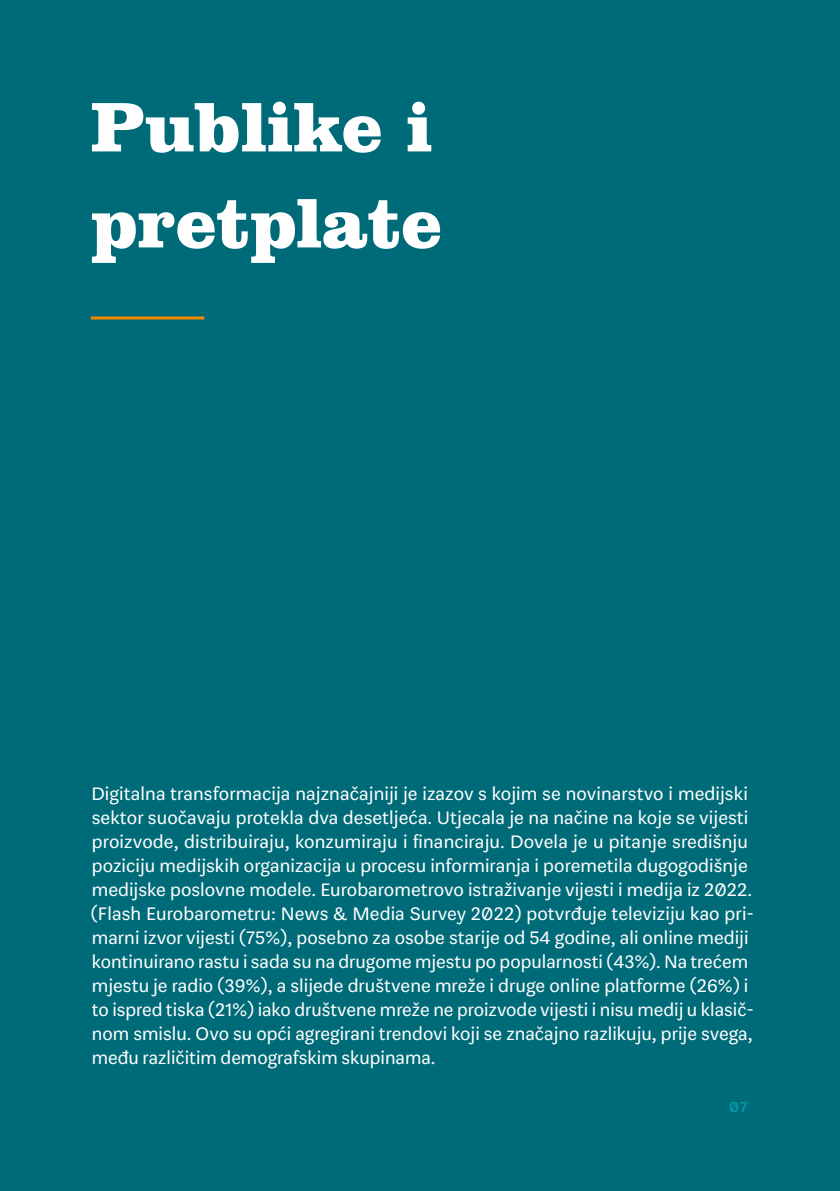
<style>
.page{position:relative;width:840px;height:1191px;background:#fff}
.page>*{position:absolute;margin:0;border:0;box-sizing:border-box;transform-origin:0 0}
.t1{font:900 72px/96px "Clarendon BT";color:#fff}
.t2{font:20px/24px "Mote";color:#fff}
.t3{font:500 16px "Mote";color:#00a0b0}
</style>
<div class="page">
<div style="left:0;top:0;width:839px;height:1191px;background:#006b78"></div>
<hr style="left:91px;top:316px;width:113px;height:3px;background:#f58700">
<h1 class="t1" style="left:91px;top:77px;width:352px">Publike i pretplate</h1>
<p class="t2" style="left:91px;top:781px;width:664px">Digitalna transformacija najznačajniji je izazov s kojim se novinarstvo i medijski sektor suočavaju protekla dva desetljeća. Utjecala je na načine na koje se vijesti proizvode, distribuiraju, konzumiraju i financiraju. Dovela je u pitanje središnju poziciju medijskih organizacija u procesu informiranja i poremetila dugogodišnje medijske poslovne modele. Eurobarometrovo istraživanje vijesti i medija iz 2022. (Flash Eurobarometru: News &amp; Media Survey 2022) potvrđuje televiziju kao pri&shy;marni izvor vijesti (75%), posebno za osobe starije od 54 godine, ali online mediji kontinuirano rastu i sada su na drugome mjestu po popularnosti (43%). Na trećem mjestu je radio (39%), a slijede društvene mreže i druge online platforme (26%) i to ispred tiska (21%) iako društvene mreže ne proizvode vijesti i nisu medij u klasič&shy;nom smislu. Ovo su opći agregirani trendovi koji se značajno razlikuju, prije svega, među različitim demografskim skupinama.</p>
<p class="t3" style="left:729px;top:1097px;width:21px">07</p>
</div>
